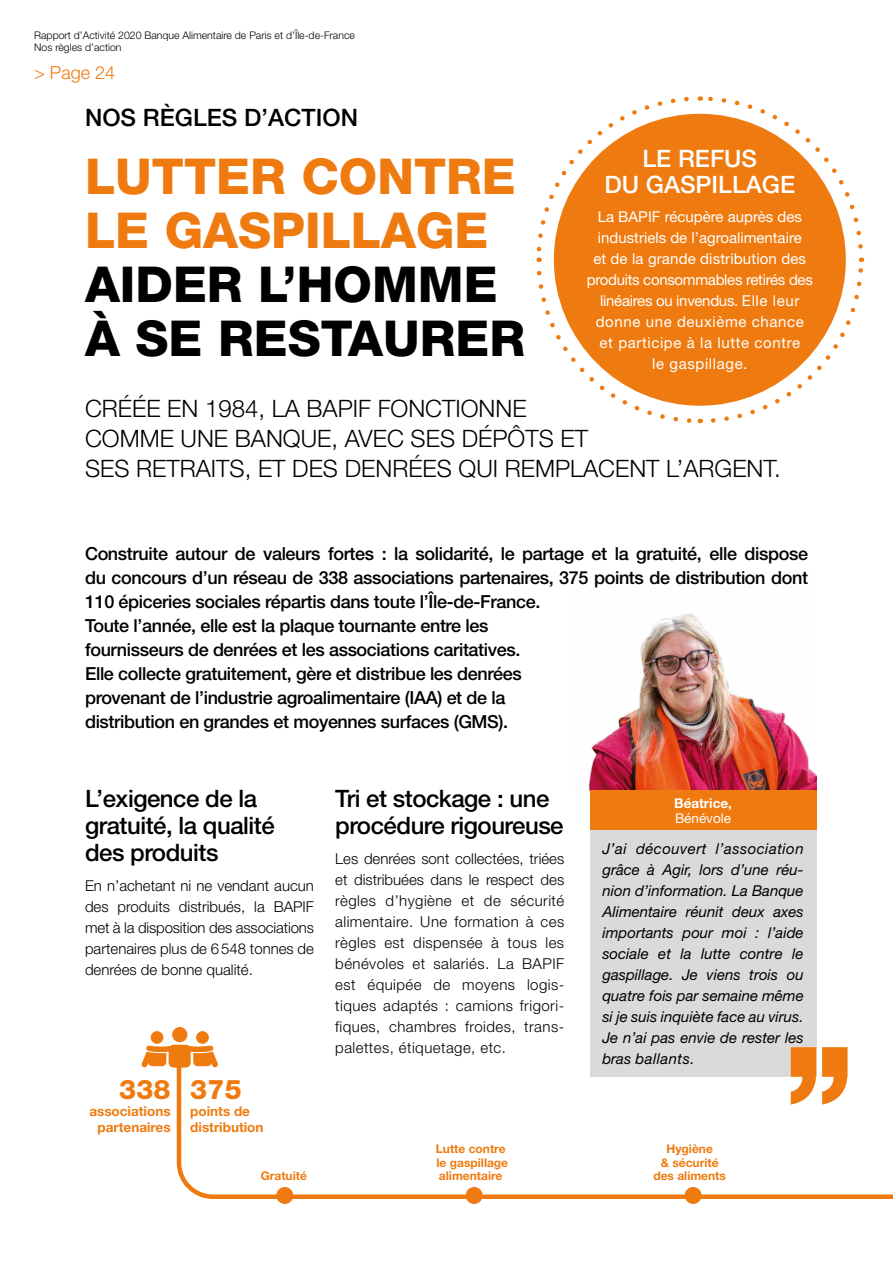
<style>
.page{position:relative;width:893px;height:1263px;background:#fff}
.page>*{position:absolute;margin:0;border:0;box-sizing:border-box;transform-origin:0 0}
.t1{font:800 49.5px/54px "Helvetica Neue LT Pro";color:#ef7b10}
.t2{font:800 49.5px/54px "Helvetica Neue LT Pro";color:#000}
.t3{font:800 27px "Helvetica Neue LT Pro";letter-spacing:.01em;color:#ef7b10}
.t4{font:300 24px/30px "Helvetica Neue LT Pro";color:#000}
.t5{font:500 24px/27px "Helvetica Neue LT Pro";letter-spacing:-.02em;color:#000}
.t6{font:500 24px/25.2px "Helvetica Neue LT Pro";color:#fff;text-align:center}
.t7{font:500 24px "Helvetica Neue LT Pro";color:#000}
.t8{font:500 18px/24px "Helvetica Neue LT Pro";letter-spacing:-.02em;color:#000}
.t9{font:300 18px "Helvetica Neue LT Pro";color:#ef7b10}
.t10{font:300 15px/21px "Helvetica Neue LT Pro";letter-spacing:.01em;color:#000;text-align:justify}
.t11{font:italic 15px/21px "Helvetica Neue LT Pro";color:#000;text-align:justify}
.t12{font:15px/21px "Helvetica Neue LT Pro";color:#fff;text-align:center}
.t13{font:700 13.5px/16.2px "Helvetica Neue LT Pro";color:#ef7b10;text-align:right}
.t14{font:700 13.5px "Helvetica Neue LT Pro";color:#fff}
.t15{font:13.5px "Helvetica Neue LT Pro";color:#fff}
.t16{font:700 12px/13.5px "Helvetica Neue LT Pro";color:#ef7b10}
.t17{font:300 10.5px/12.6px "Helvetica Neue LT Pro";color:#000}
</style>
<div class="page">
<div style="left:172px;top:1027px;width:15px;height:15px;background:#ef7b10;border-radius:50%"></div>
<div style="left:196px;top:1031px;width:13px;height:13px;background:#ef7b10;border-radius:50%"></div>
<div style="left:151px;top:1031px;width:12px;height:13px;background:#ef7b10;border-radius:50%"></div>
<svg style="left:141px;top:1045px;width:73px;height:23px"></svg>
<svg style="left:466px;top:1187px;width:17px;height:17px"></svg>
<svg style="left:685px;top:1187px;width:17px;height:17px"></svg>
<svg style="left:276px;top:1187px;width:17px;height:17px"></svg>
<div style="left:554px;top:114px;width:292px;height:292px;background:#ef7b10;border-radius:50%"></div>
<svg style="left:708px;top:257px;width:157px;height:166px"></svg>
<svg style="left:700px;top:96px;width:163px;height:155px"></svg>
<svg style="left:536px;top:96px;width:155px;height:166px"></svg>
<svg style="left:537px;top:268px;width:164px;height:156px"></svg>
<svg style="left:174px;top:1050px;width:719px;height:151px"></svg>
<img style="left:589px;top:613px;width:227px;height:177px">
<div style="left:590px;top:790px;width:226px;height:40px;background:#ef7b10"></div>
<div style="left:590px;top:830px;width:226px;height:247px;background:#dadada"></div>
<svg style="left:822px;top:1047px;width:25px;height:57px"></svg>
<svg style="left:791px;top:1047px;width:25px;height:57px"></svg>
<p class="t17" style="left:34px;top:28px;width:322px">Rapport d’Activité 2020 Banque Alimentaire de Paris et d’Île-de-France<br>Nos règles d’action</p>
<p class="t9" style="left:34px;top:61px;width:82px">&gt; Page 24</p>
<h3 class="t7" style="left:85px;top:103px;width:274px">NOS RÈGLES D’ACTION</h3>
<h3 class="t6" style="left:604px;top:146px;width:192px">LE REFUS<br>DU GASPILLAGE</h3>
<p class="t12" style="left:587px;top:206px;width:228px">La BAPIF récupère auprès des industriels de l’agroalimentaire<br>et de la grande distribution des produits consommables retirés des linéaires ou invendus. Elle leur donne une deuxième chance<br>et participe à la lutte contre<br>le gaspillage.</p>
<h1 class="t1" style="left:85px;top:149px;width:432px">LUTTER CONTRE<br>LE GASPILLAGE</h1>
<h1 class="t2" style="left:85px;top:257px;width:442px">AIDER L’HOMME<br>À SE RESTAURER</h1>
<h3 class="t4" style="left:85px;top:392px;width:697px">CRÉÉE EN 1984, LA BAPIF FONCTIONNE<br>COMME UNE BANQUE, AVEC SES DÉPÔTS ET<br>SES RETRAITS, ET DES DENRÉES QUI REMPLACENT L’ARGENT.</h3>
<p class="t8" style="left:85px;top:541px;width:724px">Construite autour de valeurs fortes : la solidarité, le partage et la gratuité, elle dispose du concours d’un réseau de 338 associations partenaires, 375 points de distribution dont 110 épiceries sociales répartis dans toute l’Île-de-France.<br>Toute l’année, elle est la plaque tournante entre les<br>fournisseurs de denrées et les associations caritatives.<br>Elle collecte gratuitement, gère et distribue les denrées<br>provenant de l’industrie agroalimentaire (IAA) et de la<br>distribution en grandes et moyennes surfaces (GMS).</p>
<h3 class="t5" style="left:85px;top:785px;width:191px">L’exigence de la gratuité, la qualité des produits</h3>
<p class="t10" style="left:85px;top:874px;width:230px">En n’achetant ni ne vendant aucun des produits distribués, la BAPIF met à la disposition des associations partenaires plus de 6548 tonnes de denrées de bonne qualité.</p>
<h2 class="t3" style="left:119px;top:1074px;width:53px">338</h2>
<p class="t13" style="left:89px;top:1102px;width:83px">associations partenaires</p>
<h2 class="t3" style="left:190px;top:1074px;width:53px">375</h2>
<p class="t13" style="left:190px;top:1102px;width:75px;text-align:left">points de distribution</p>
<h3 class="t5" style="left:335px;top:785px;width:230px">Tri et stockage : une procédure rigoureuse</h3>
<p class="t10" style="left:335px;top:847px;width:230px">Les denrées sont collectées, triées et distribuées dans le respect des règles d’hygiène et de sécurité alimentaire. Une formation à ces règles est dispensée à tous les bénévoles et salariés. La BAPIF est équipée de moyens logis&shy;tiques adaptés : camions frigori&shy;fiques, chambres froides, trans&shy;palettes, étiquetage, etc.</p>
<p class="t14" style="left:674px;top:794px;width:59px">Béatrice,</p>
<p class="t15" style="left:675px;top:810px;width:57px">Bénévole</p>
<p class="t11" style="left:602px;top:838px;width:203px">J’ai découvert l’association grâce à Agir, lors d’une réu&shy;nion d’information. La Banque Alimentaire réunit deux axes importants pour moi : l’aide sociale et la lutte contre le gaspillage. Je viens trois ou quatre fois par semaine même si je suis inquiète face au virus.<br>Je n’ai pas envie de rester les bras ballants.</p>
<p class="t16" style="left:436px;top:1142px;width:74px">Lutte contre le gaspillage alimentaire</p>
<p class="t16" style="left:661px;top:1142px;width:59px;text-align:center">Hygiène<br>&amp; sécurité</p>
<p class="t16" style="left:261px;top:1169px;width:48px">Gratuité</p>
<p class="t16" style="left:653px;top:1169px;width:74px">des aliments</p>
</div>
